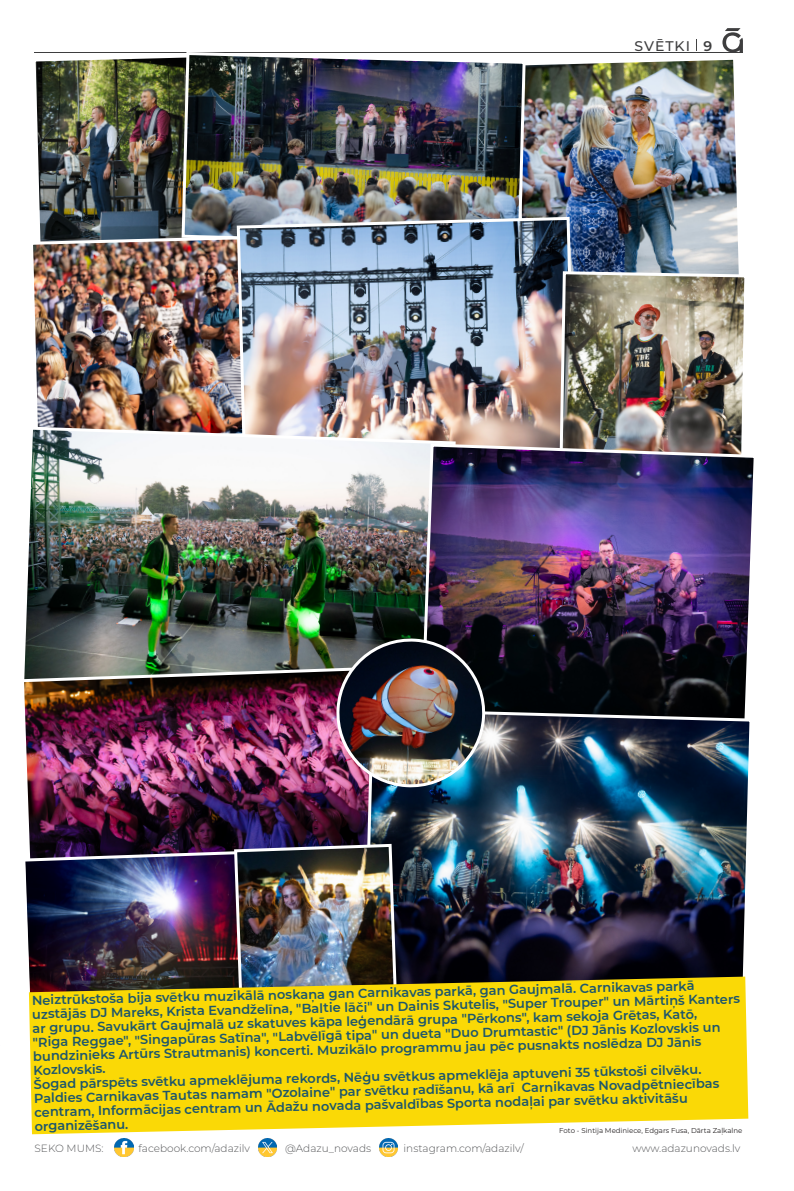
<style>
.page{position:relative;width:794px;height:1191px;background:#fff}
.page>*{position:absolute;margin:0;border:0;box-sizing:border-box;transform-origin:0 0}
.bibl2{font:500 14px "Montserrat";letter-spacing:.07em;color:#3e3e3f}
.bibl2-2{font:600 13px/14px "Montserrat";color:#1d566c}
.t1{font:300 10.5px "Montserrat";color:#57585a}
.bibl2-3{font:7px "Montserrat";color:#231f20}
.s1{font-weight:600}
</style>
<div class="page">
<img style="left:115px;top:1138px;width:18px;height:18px">
<img style="left:258px;top:1138px;width:19px;height:18px">
<img style="left:379px;top:1138px;width:19px;height:19px">
<hr style="left:34px;top:52px;width:709px;height:1px;background:#3e3e3f">
<svg style="left:722px;top:28px;width:21px;height:24px"></svg>
<img style="left:35px;top:57px;width:145px;height:176px">
<img style="left:33px;top:233px;width:202px;height:192px">
<img style="left:527px;top:59px;width:212px;height:211px">
<img style="left:180px;top:52px;width:347px;height:196px">
<img style="left:235px;top:215px;width:343px;height:227px">
<img style="left:24px;top:425px;width:433px;height:239px">
<img style="left:24px;top:664px;width:337px;height:178px">
<img style="left:557px;top:270px;width:188px;height:172px">
<img style="left:419px;top:442px;width:335px;height:265px">
<img style="left:361px;top:707px;width:389px;height:269px">
<img style="left:25px;top:842px;width:373px;height:152px">
<img style="left:332px;top:634px;width:157px;height:155px">
<svg style="left:29px;top:976px;width:719px;height:158px;background:#efd115"></svg>
<p class="bibl2" style="left:634px;top:36px;width:79px">SVĒTKI <span class="s1">9</span></p>
<p class="bibl2-2" style="left:32px;top:991px;width:710px;rotate:-1deg">Neiztrūkstoša bija svētku muzikālā noskaņa gan Carnikavas parkā, gan Gaujmalā. Carnikavas parkā uzstājās DJ Mareks, Krista Evandželīna, "Baltie lāči" un Dainis Skutelis, "Super Trouper" un Mārtiņš Kanters ar grupu. Savukārt Gaujmalā uz skatuves kāpa leģendārā grupa "Pērkons", kam sekoja Grētas, Katō,<br>"Riga Reggae", "Singapūras Satīna", "Labvēlīgā tipa" un dueta "Duo Drumtastic" (DJ Jānis Kozlovskis un bundzinieks Artūrs Strautmanis) koncerti. Muzikālo programmu jau pēc pusnakts noslēdza DJ Jānis</p>
<p class="bibl2-2" style="left:33px;top:1062px;width:74px;rotate:-1deg">Kozlovskis.</p>
<p class="bibl2-2" style="left:34px;top:1075px;width:669px;rotate:-1deg">Šogad pārspēts svētku apmeklējuma rekords, Nēģu svētkus apmeklēja aptuveni 35 tūkstoši cilvēku.</p>
<p class="bibl2-2" style="left:34px;top:1089px;width:687px;rotate:-1deg">Paldies Carnikavas Tautas namam "Ozolaine" par svētku radīšanu, kā arī Carnikavas Novadpētniecības centram, Informācijas centram un Ādažu novada pašvaldības Sporta nodaļai par svētku aktivitāšu</p>
<p class="bibl2-2" style="left:35px;top:1118px;width:95px;rotate:-1deg">organizēšanu.</p>
<p class="bibl2-3" style="left:559px;top:1125px;width:185px">Foto - Sintija Mediniece, Edgars Fusa, Dārta Zaļkalne</p>
<p class="t1" style="left:35px;top:1140px;width:70px">SEKO MUMS:</p>
<p class="t1" style="left:139px;top:1140px;width:113px">facebook.com/adazilv</p>
<p class="t1" style="left:285px;top:1140px;width:87px">@Adazu_novads</p>
<p class="t1" style="left:403px;top:1140px;width:122px">instagram.com/adazilv/</p>
<p class="t1" style="left:632px;top:1140px;width:110px">www.adazunovads.lv</p>
</div>
